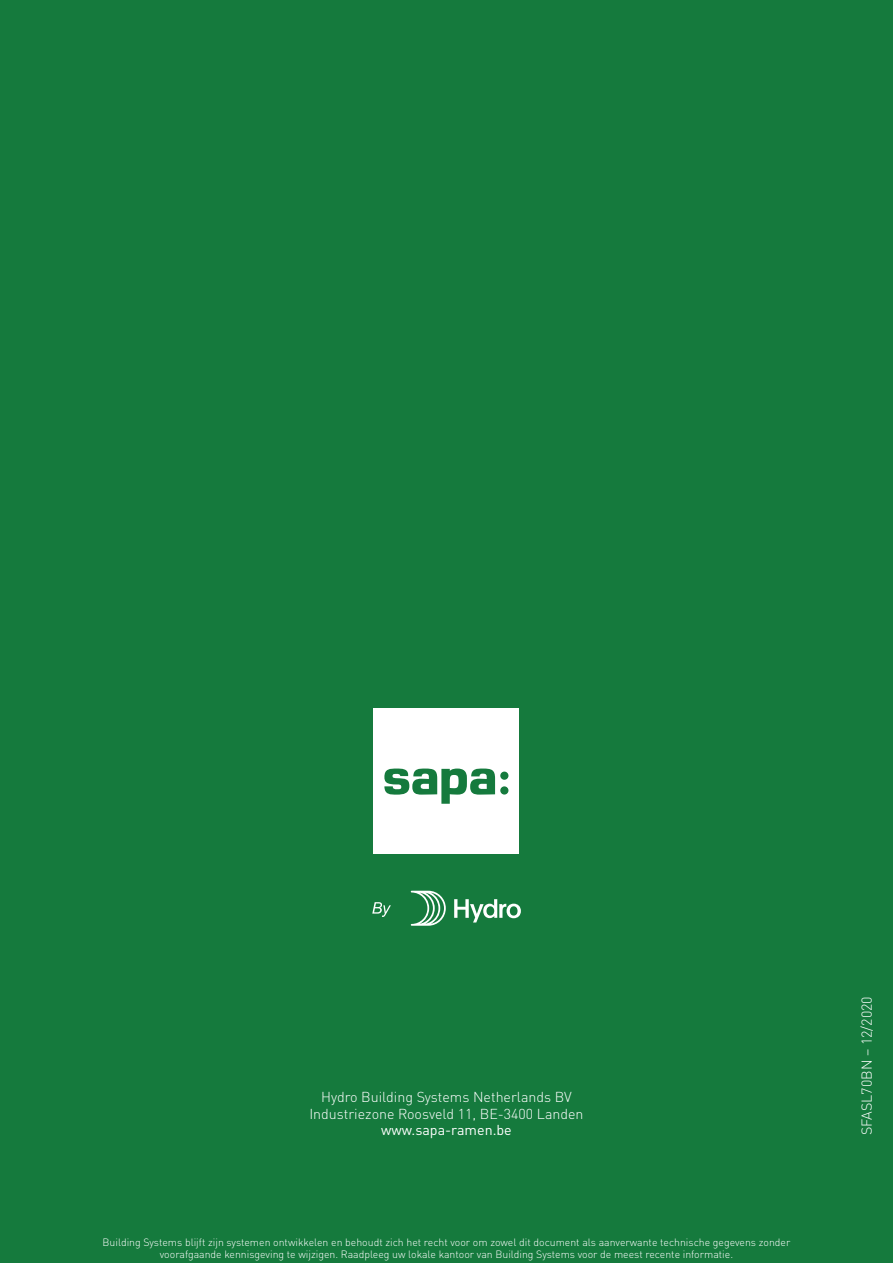
<style>
.page{position:relative;width:893px;height:1263px;background:#157a3d}
.page>*{position:absolute;margin:0;border:0;box-sizing:border-box;transform-origin:0 0}
.Backcover_text{font:300 14.25px "DIN Pro";color:#fff}
.t1{font:14.25px "DIN Pro";color:#fff}
.Backcover_text-2{font:300 10.5px/12.6px "DIN Pro";color:#fff;text-align:center}
</style>
<div class="page">
<div style="left:374px;top:709px;width:145px;height:145px;background:#fff"></div>
<svg style="left:454px;top:899px;width:67px;height:23px"></svg>
<svg style="left:411px;top:891px;width:35px;height:35px"></svg>
<svg style="left:372px;top:902px;width:19px;height:15px"></svg>
<svg style="left:384px;top:768px;width:111px;height:36px"></svg>
<div style="left:500px;top:771px;width:8px;height:9px;background:#157a3d;border-radius:50%"></div>
<div style="left:500px;top:786px;width:8px;height:8px;background:#157a3d;border-radius:50%"></div>
<p class="Backcover_text" style="left:321px;top:1086px;width:252px">Hydro Building Systems Netherlands BV</p>
<p class="Backcover_text" style="left:309px;top:1103px;width:276px">Industriezone Roosveld 11, BE-3400 Landen</p>
<p class="t1" style="left:381px;top:1119px;width:132px">www.sapa-ramen.be</p>
<p class="Backcover_text-2" style="left:103px;top:1235px;width:689px">Building Systems blijft zijn systemen ontwikkelen en behoudt zich het recht voor om zowel dit document als aanverwante technische gegevens zonder voorafgaande kennisgeving te wijzigen. Raadpleeg uw lokale kantoor van Building Systems voor de meest recente informatie.</p>
<p class="Backcover_text" style="left:856px;top:1135px;width:140px;rotate:-90deg">SFASL70BN – 12/2020</p>
</div>
